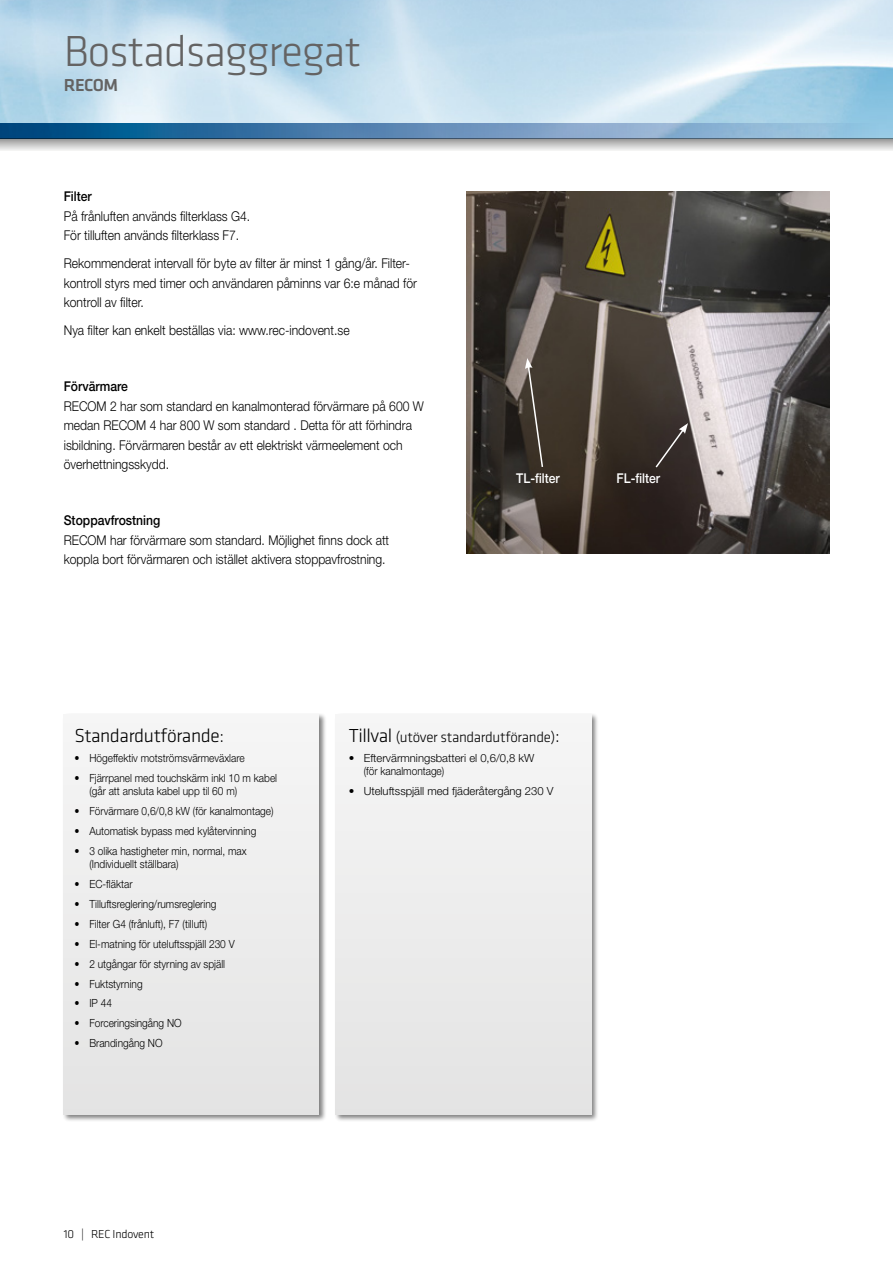
<style>
.page{position:relative;width:893px;height:1263px;background:#fff}
.page>*{position:absolute;margin:0;border:0;box-sizing:border-box;transform-origin:0 0}
.t1{font:300 45px "Klavika";letter-spacing:-.025em;color:#646363}
.t2{font:300 19.5px "Klavika";letter-spacing:-.02em;color:#000}
.t3{font:500 18px "Klavika";letter-spacing:-.03em;color:#646363}
.t4{font:300 15px "Klavika";letter-spacing:-.02em;color:#000}
.t5{font:300 13.5px/19.5px "Helvetica Neue LT Std";color:#000;scale:.9 1}
.t6{font:500 13.5px "Helvetica Neue LT Std";color:#000;scale:.9 1}
.t7{font:500 13.5px "Helvetica Neue LT Std";color:#fff;scale:.9 1}
.t8{font:300 12px "Klavika";letter-spacing:-.02em;color:#000}
.t9{font:300 11.25px/13.5px "Helvetica Neue LT Std";color:#000;scale:.9 1}
.t10{font:300 11.25px/13.5px "Helvetica Neue LT Std";color:#000}
.s1{font-size:19.5px}
</style>
<div class="page">
<svg style="left:0;top:123px;width:892px;height:15px;background:#5a8db7"></svg>
<svg style="left:0;top:138px;width:893px;height:13px;background:#bdbfc1"></svg>
<svg style="left:892px;top:123px;width:1px;height:15px"></svg>
<img style="left:467px;top:191px;width:362px;height:363px">
<svg style="left:525px;top:358px;width:19px;height:111px;background:#514940"></svg>
<svg style="left:654px;top:423px;width:34px;height:46px;background:#413936"></svg>
<div style="left:62px;top:713px;width:264px;height:409px;background:#000;opacity:.5"></div>
<div style="left:64px;top:714px;width:255px;height:400px;background:#edecec"></div>
<div style="left:335px;top:713px;width:264px;height:409px;background:#000;opacity:.5"></div>
<div style="left:336px;top:714px;width:255px;height:400px;background:#edecec"></div>
<h1 class="t1" style="left:64px;top:26px;width:299px">Bostadsaggregat</h1>
<h3 class="t3" style="left:64px;top:76px;width:56px">RECOM</h3>
<p class="t6" style="left:64px;top:188px;width:33px">Filter</p>
<p class="t5" style="left:64px;top:206px;width:209px">På frånluften används filterklass G4.<br>För tilluften används filterklass F7.</p>
<p class="t5" style="left:64px;top:253px;width:394px">Rekommenderat intervall för byte av filter är minst 1 gång/år. Filter&shy;kontroll styrs med timer och användaren påminns var 6:e månad för kontroll av filter.</p>
<p class="t5" style="left:64px;top:320px;width:319px">Nya filter kan enkelt beställas via: www.rec-indovent.se</p>
<p class="t6" style="left:64px;top:378px;width:73px">Förvärmare</p>
<p class="t5" style="left:64px;top:396px;width:402px">RECOM 2 har som standard en kanalmonterad förvärmare på 600 W medan RECOM 4 har 800 W som standard . Detta för att förhindra isbildning. Förvärmaren består av ett elektriskt värmeelement och överhettningsskydd.</p>
<p class="t6" style="left:64px;top:512px;width:109px">Stoppavfrostning</p>
<p class="t5" style="left:64px;top:530px;width:363px">RECOM har förvärmare som standard. Möjlighet finns dock att koppla bort förvärmaren och istället aktivera stoppavfrostning.</p>
<p class="t7" style="left:516px;top:470px;width:50px">TL-filter</p>
<p class="t7" style="left:617px;top:470px;width:50px">FL-filter</p>
<h2 class="t2" style="left:74px;top:725px;width:151px">Standardutförande:</h2>
<p class="t9" style="left:74px;top:751px;width:191px">• Högeffektiv motströmsvärmeväxlare</p>
<p class="t9" style="left:89px;top:770px;width:210px;text-indent:-15px">• Fjärrpanel med touchskärm inkl 10 m kabel (går att ansluta kabel upp til 60 m)</p>
<p class="t9" style="left:74px;top:804px;width:223px">• Förvärmare 0,6/0,8 kW (för kanalmontage)</p>
<p class="t9" style="left:74px;top:824px;width:204px">• Automatisk bypass med kylåtervinning</p>
<p class="t9" style="left:89px;top:844px;width:176px;text-indent:-15px">• 3 olika hastigheter min, normal, max (Individuellt ställbara)</p>
<p class="t9" style="left:74px;top:877px;width:66px">• EC-fläktar</p>
<p class="t9" style="left:74px;top:897px;width:159px">• Tilluftsreglering/rumsreglering</p>
<p class="t9" style="left:74px;top:917px;width:149px">• Filter G4 (frånluft), F7 (tilluft)</p>
<p class="t9" style="left:74px;top:937px;width:180px">• El-matning för uteluftsspjäll 230 V</p>
<p class="t9" style="left:74px;top:957px;width:169px">• 2 utgångar för styrning av spjäll</p>
<p class="t9" style="left:74px;top:976px;width:77px">• Fuktstyrning</p>
<p class="t9" style="left:74px;top:996px;width:43px">• IP 44</p>
<p class="t9" style="left:74px;top:1016px;width:121px">• Forceringsingång NO</p>
<p class="t9" style="left:74px;top:1036px;width:99px">• Brandingång NO</p>
<p class="t8" style="left:64px;top:1228px;width:92px">10 | REC Indovent</p>
<p class="t4" style="left:349px;top:729px;width:213px"><span class="s1">Tillval</span> (utöver standardutförande)<span class="s1">:</span></p>
<p class="t10" style="left:364px;top:751px;width:172px;text-indent:-15px">• Eftervärmningsbatteri el 0,6/0,8 kW (för kanalmontage)</p>
<p class="t10" style="left:349px;top:784px;width:206px">• Uteluftsspjäll med fjäderåtergång 230 V</p>
</div>
